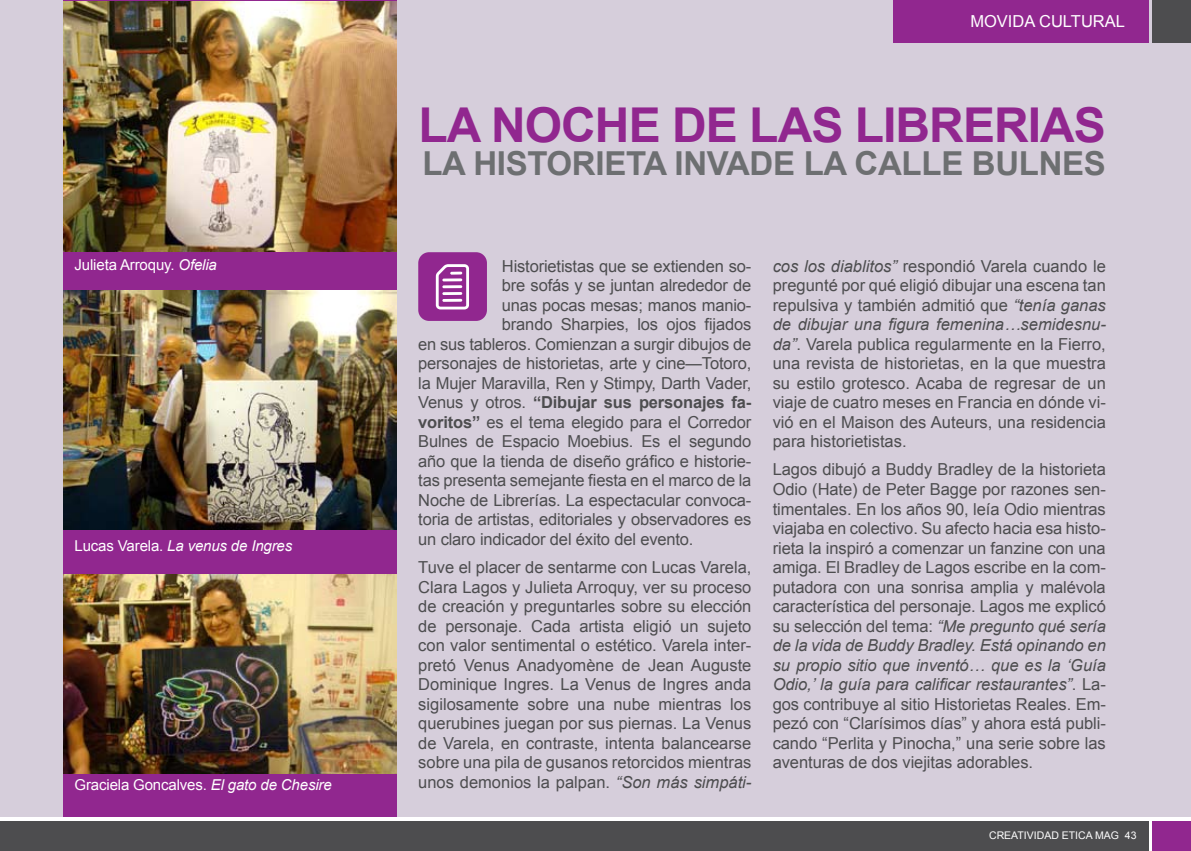
<style>
.page{position:relative;width:1191px;height:851px;background:#fff}
.page>*{position:absolute;margin:0;border:0;box-sizing:border-box;transform-origin:0 0}
.t1{font:700 48px "Arial";letter-spacing:-.02em;color:#91278f}
.t2{font:700 33px "Arial";color:#6d6f71}
.t3{font:16.5px/19.5px "Arial";letter-spacing:-.01em;color:#4d4d4f;text-align:justify}
.t4{font:700 16.5px "Arial";letter-spacing:-.01em;color:#4d4d4f}
.t5{font:16.5px "Arial";color:#fff}
.t6{font:15px "Arial";letter-spacing:-.01em;color:#fff}
.t7{font:italic 15px "Arial";letter-spacing:-.01em;color:#fff}
.t8{font:10.5px "Arial";color:#fff}
.s1{font-style:italic}
.s2{font-style:normal}
.s3{font-weight:400}
.s4{font-weight:700}
</style>
<div class="page">
<div style="left:0;top:0;width:1191px;height:816px;background:#d6cedb"></div>
<div style="left:418px;top:252px;width:69px;height:69px;background:#91278f;border-radius:11px"></div>
<svg style="left:436px;top:264px;width:33px;height:45px"></svg>
<div style="left:0;top:821px;width:1148px;height:29px;background:#4d4d4f"></div>
<div style="left:893px;top:0;width:255px;height:43px;background:#91278f"></div>
<div style="left:1152px;top:0;width:39px;height:43px;background:#4d4d4f"></div>
<div style="left:1152px;top:821px;width:39px;height:29px;background:#91278f"></div>
<div style="left:64px;top:0;width:333px;height:816px;background:#91278f"></div>
<img style="left:64px;top:1px;width:333px;height:250px">
<img style="left:64px;top:574px;width:333px;height:199px">
<img style="left:64px;top:290px;width:333px;height:240px">
<p class="t6" style="left:75px;top:254px;width:144px">Julieta Arroquy. <span class="s1">Ofelia</span></p>
<p class="t7" style="left:75px;top:536px;width:219px"><span class="s2">Lucas Varela.</span> La venus de Ingres</p>
<p class="t6" style="left:75px;top:774px;width:259px">Graciela Goncalves. <span class="s1">El gato de Chesire</span></p>
<p class="t5" style="left:970px;top:10px;width:156px">MOVIDA CULTURAL</p>
<h1 class="t1" style="left:418px;top:94px;width:689px">LA NOCHE DE LAS LIBRERIAS</h1>
<h2 class="t2" style="left:422px;top:141px;width:95px">La Historieta</h2>
<h2 class="t2" style="left:674px;top:141px;width:21px">invade</h2>
<h2 class="t2" style="left:803px;top:141px;width:74px">la calle</h2>
<h2 class="t2" style="left:972px;top:141px;width:46px">Bulnes</h2>
<p class="t3" style="left:502px;top:256px;width:251px">Historietistas que se extienden so-</p>
<p class="t3" style="left:502px;top:276px;width:251px">bre sofás y se juntan alrededor de</p>
<p class="t3" style="left:502px;top:295px;width:251px">unas pocas mesas; manos manio-</p>
<p class="t3" style="left:502px;top:315px;width:251px">brando Sharpies, los ojos fijados</p>
<p class="t3" style="left:418px;top:334px;width:335px">en sus tableros. Comienzan a surgir dibujos de</p>
<p class="t3" style="left:418px;top:354px;width:335px">personajes de historietas, arte y cine—Totoro,</p>
<p class="t3" style="left:418px;top:373px;width:334px">la Mujer Maravilla, Ren y Stimpy, Darth Vader,</p>
<p class="t4" style="left:418px;top:391px;width:335px"><span class="s3">Venus y otros.</span> “Dibujar sus personajes fa-</p>
<p class="t3" style="left:418px;top:412px;width:334px"><span class="s4">voritos”</span> es el tema elegido para el Corredor</p>
<p class="t3" style="left:418px;top:432px;width:334px">Bulnes de Espacio Moebius. Es el segundo</p>
<p class="t3" style="left:418px;top:451px;width:335px">año que la tienda de diseño gráfico e historie-</p>
<p class="t3" style="left:418px;top:471px;width:335px">tas presenta semejante fiesta en el marco de la</p>
<p class="t3" style="left:418px;top:490px;width:335px">Noche de Librerías. La espectacular convoca-</p>
<p class="t3" style="left:418px;top:510px;width:335px">toria de artistas, editoriales y observadores es</p>
<p class="t3" style="left:418px;top:529px;width:277px">un claro indicador del éxito del evento.</p>
<p class="t3" style="left:418px;top:557px;width:335px">Tuve el placer de sentarme con Lucas Varela, Clara Lagos y Julieta Arroquy, ver su proceso de creación y preguntarles sobre su elección de personaje. Cada artista eligió un sujeto con valor sentimental o estético. Varela inter&shy;pretó Venus Anadyomène de Jean Auguste Dominique Ingres. La Venus de Ingres anda sigilosamente sobre una nube mientras los querubines juegan por sus piernas. La Venus de Varela, en contraste, intenta balancearse sobre una pila de gusanos retorcidos mientras unos demonios la palpan. <span class="s1">“Son más simpáti-</span></p>
<p class="t3" style="left:772px;top:256px;width:335px"><span class="s1">cos los diablitos”</span> respondió Varela cuando le pregunté por qué eligió dibujar una escena tan repulsiva y también admitió que <span class="s1">“tenía ganas de dibujar una figura femenina…semidesnu&shy;da”</span>. Varela publica regularmente en la Fierro, una revista de historietas, en la que muestra su estilo grotesco. Acaba de regresar de un viaje de cuatro meses en Francia en dónde vi&shy;vió en el Maison des Auteurs, una residencia para historietistas.</p>
<p class="t3" style="left:772px;top:460px;width:335px">Lagos dibujó a Buddy Bradley de la historieta Odio (Hate) de Peter Bagge por razones sen&shy;timentales. En los años 90, leía Odio mientras viajaba en colectivo. Su afecto hacia esa histo&shy;rieta la inspiró a comenzar un fanzine con una amiga. El Bradley de Lagos escribe en la com&shy;putadora con una sonrisa amplia y malévola característica del personaje. Lagos me explicó su selección del tema: <span class="s1">“Me pregunto qué sería de la vida de Buddy Bradley. Está opinando en su propio sitio que inventó… que es la ‘Guía Odio,’ la guía para calificar restaurantes”</span>. La&shy;gos contribuye al sitio Historietas Reales. Em&shy;pezó con “Clarísimos días” y ahora está publi&shy;cando “Perlita y Pinocha,” una serie sobre las aventuras de dos viejitas adorables.</p>
<p class="t8" style="left:989px;top:828px;width:149px">CREATIVIDAD ETICA MAG 43</p>
</div>
